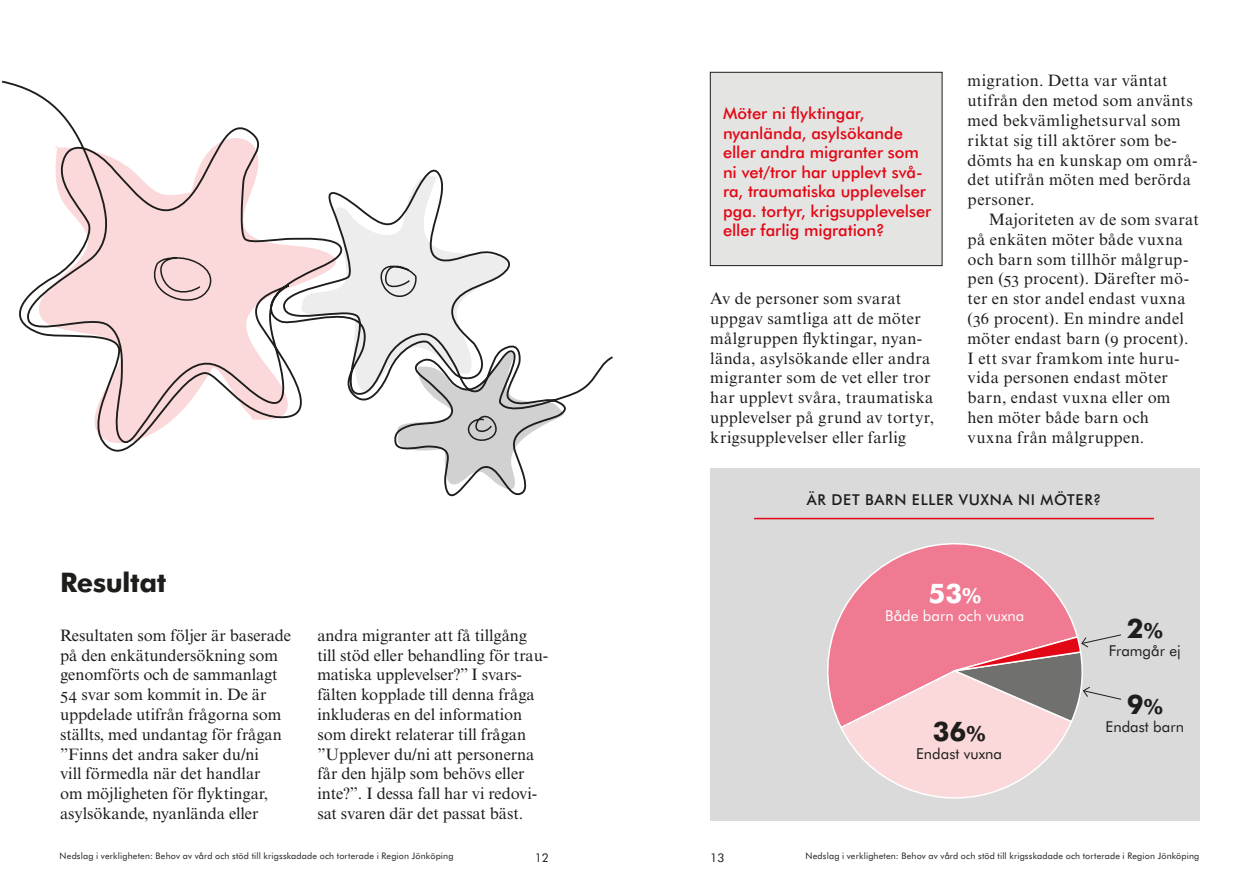
<style>
.page{position:relative;width:1259px;height:893px;background:#fff}
.page>*{position:absolute;margin:0;border:0;box-sizing:border-box;transform-origin:0 0}
.t1{font:700 27px "Futura BT";letter-spacing:-.015em;color:#1d1d1b}
.t2{font:700 27px "Futura BT";color:#fff}
.t3{font:16.5px/19.8px "Times NRMT";color:#1d1d1b}
.t4{font:16.5px/19.8px "Times NRMT";letter-spacing:.02em;color:#1d1d1b}
.t5{font:500 16.5px/19.5px "Futura BT";letter-spacing:-.005em;color:#e30614}
.t6{font:15px "Futura BT";color:#1d1d1b}
.t7{font:500 15px "Futura BT";letter-spacing:.05em;color:#1d1d1b}
.t8{font:15px "Futura BT";color:#fff}
.t9{font:12px "Futura BT";color:#1d1d1b}
.t10{font:9px "Futura BT";letter-spacing:.02em;color:#1d1d1b}
.s1{font-family:"Times Roman SC"}
.s2{font-size:21px}
</style>
<div class="page">
<div style="left:710px;top:469px;width:489px;height:352px;background:#dadada"></div>
<div style="left:710px;top:72px;width:232px;height:194px;background:#e4e4e3"></div>
<div style="left:710px;top:72px;width:232px;height:194px;border:1px solid #1d1d1b"></div>
<svg style="left:2px;top:80px;width:611px;height:372px"></svg>
<svg style="left:142px;top:245px;width:81px;height:69px"></svg>
<svg style="left:377px;top:259px;width:40px;height:47px"></svg>
<svg style="left:387px;top:350px;width:179px;height:147px"></svg>
<svg style="left:827px;top:543px;width:250px;height:181px"></svg>
<hr style="left:754px;top:518px;width:400px;height:1px;background:#e30614">
<svg style="left:839px;top:634px;width:282px;height:165px"></svg>
<p class="t5" style="left:723px;top:103px;width:210px">Möter ni flyktingar, nyanlända, asylsökande eller andra migranter som ni vet/tror har upplevt svå&shy;ra, traumatiska upplevelser pga. tortyr, krigsupplevelser eller farlig migration?</p>
<p class="t3" style="left:710px;top:289px;width:225px">Av de personer som svarat uppgav samtliga att de möter målgruppen flyktingar, nyan&shy;lända, asylsökande eller andra migranter som de vet eller tror har upplevt svåra, traumatiska upplevelser på grund av tortyr, krigsupplevelser eller farlig</p>
<p class="t4" style="left:967px;top:71px;width:231px">migration. Detta var väntat utifrån den metod som använts med bekvämlighetsurval som riktat sig till aktörer som be&shy;dömts ha en kunskap om områ&shy;det utifrån möten med berörda personer.</p>
<p class="t4" style="left:967px;top:210px;width:233px;text-indent:21px">Majoriteten av de som svarat på enkäten möter både vuxna och barn som tillhör målgrup&shy;pen (<span class="s1">53</span> procent). Därefter mö&shy;ter en stor andel endast vuxna (<span class="s1">36</span> procent). En mindre andel möter endast barn (<span class="s1">9</span> procent).<br>I ett svar framkom inte huru&shy;vida personen endast möter barn, endast vuxna eller om hen möter både barn och<br>vuxna från målgruppen.</p>
<h1 class="t1" style="left:60px;top:566px;width:108px">Resultat</h1>
<p class="t3" style="left:60px;top:625px;width:232px">Resultaten som följer är baserade på den enkätundersökning som genomförts och de sammanlagt<br><span class="s1">54</span> svar som kommit in. De är uppdelade utifrån frågorna som ställts, med undantag för frågan ”Finns det andra saker du/ni<br>vill förmedla när det handlar<br>om möjligheten för flyktingar, asylsökande, nyanlända eller</p>
<p class="t3" style="left:317px;top:625px;width:232px">andra migranter att få tillgång till stöd eller behandling för trau&shy;matiska upplevelser?” I svars&shy;fälten kopplade till denna fråga inkluderas en del information som direkt relaterar till frågan ”Upplever du/ni att personerna får den hjälp som behövs eller inte?”. I dessa fall har vi redovi&shy;sat svaren där det passat bäst.</p>
<p class="t7" style="left:807px;top:491px;width:296px">ÄR DET BARN ELLER VUXNA NI MÖTER?</p>
<h1 class="t2" style="left:928px;top:577px;width:54px">53<span class="s2">%</span></h1>
<p class="t8" style="left:885px;top:607px;width:141px">Både barn och vuxna</p>
<h1 class="t1" style="left:932px;top:714px;width:54px">36<span class="s2">%</span></h1>
<p class="t6" style="left:916px;top:744px;width:88px">Endast vuxna</p>
<h1 class="t1" style="left:1126px;top:612px;width:37px">2<span class="s2">%</span></h1>
<p class="t6" style="left:1108px;top:641px;width:73px">Framgår ej</p>
<h1 class="t1" style="left:1126px;top:687px;width:37px">9<span class="s2">%</span></h1>
<p class="t6" style="left:1105px;top:717px;width:80px">Endast barn</p>
<p class="t10" style="left:60px;top:851px;width:395px">Nedslag i verkligheten: Behov av vård och stöd till krigsskadade och torterade i Region Jönköping</p>
<p class="t9" style="left:535px;top:850px;width:16px">12</p>
<p class="t9" style="left:710px;top:850px;width:16px">13</p>
<p class="t10" style="left:805px;top:851px;width:395px">Nedslag i verkligheten: Behov av vård och stöd till krigsskadade och torterade i Region Jönköping</p>
</div>
